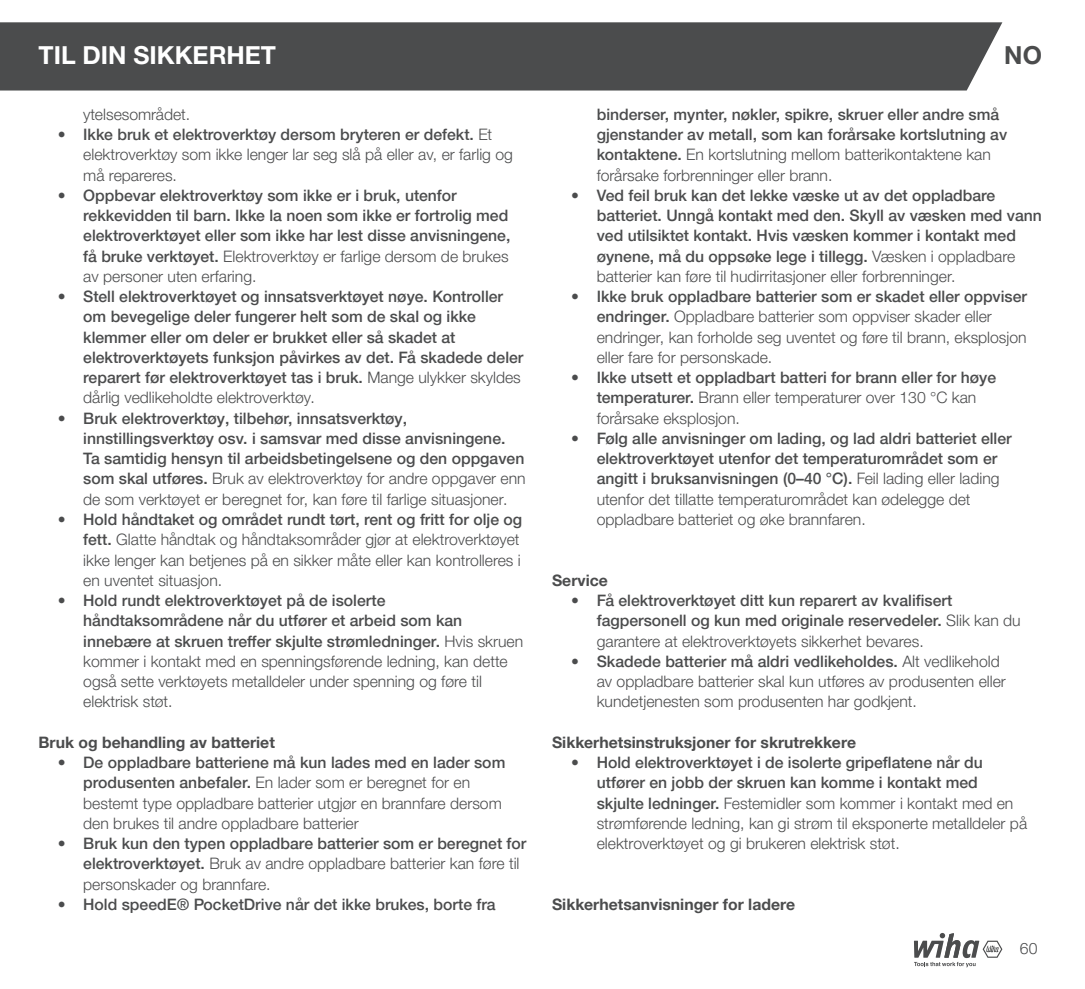
<style>
.page{position:relative;width:1085px;height:989px;background:#fff}
.page>*{position:absolute;margin:0;border:0;box-sizing:border-box;transform-origin:0 0}
.t1{font:700 24.75px "Helvetica Neue LTW1 G";color:#fff}
.t2{font:700 24.75px "Helvetica Neue LTW1 G";color:#4b4c4d}
.t3{font:500 15.75px/20.2px "Helvetica Neue LTW1 G";color:#4b4c4d}
.t4{font:300 15.75px/20.2px "Helvetica Neue LTW1 G";color:#4b4c4d}
.t5{font:700 15.75px "Helvetica Neue LTW1 G";color:#4b4c4d}
.s1{font-weight:500}
.s2{font-weight:300}
</style>
<div class="page">
<div style="left:0;top:22px;width:1002px;height:68px;background:#4b4c4d"></div>
<svg style="left:914px;top:933px;width:88px;height:34px"></svg>
<h1 class="t1" style="left:39px;top:40px;width:239px">TIL DIN SIKKERHET</h1>
<p class="t4" style="left:83px;top:104px;width:109px">ytelsesområdet.</p>
<p class="t4" style="left:83px;top:124px;width:431px;text-indent:-26px">• <span class="s1">Ikke bruk et elektroverktøy dersom bryteren er defekt.</span> Et elektroverktøy som ikke lenger lar seg slå på eller av, er farlig og må repareres.</p>
<p class="t3" style="left:83px;top:185px;width:428px;text-indent:-26px"><span class="s2">•</span> Oppbevar elektroverktøy som ikke er i bruk, utenfor rekkevidden til barn. Ikke la noen som ikke er fortrolig med elektroverktøyet eller som ikke har lest disse anvisningene, få bruke verktøyet. <span class="s2">Elektroverktøy er farlige dersom de brukes av personer uten erfaring.</span></p>
<p class="t3" style="left:83px;top:286px;width:441px;text-indent:-26px"><span class="s2">•</span> Stell elektroverktøyet og innsatsverktøyet nøye. Kontroller om bevegelige deler fungerer helt som de skal og ikke klemmer eller om deler er brukket eller så skadet at elektroverktøyets funksjon påvirkes av det. Få skadede deler reparert før elektroverktøyet tas i bruk. <span class="s2">Mange ulykker skyldes dårlig vedlikeholdte elektroverktøy.</span></p>
<p class="t3" style="left:83px;top:408px;width:444px;text-indent:-26px"><span class="s2">•</span> Bruk elektroverktøy, tilbehør, innsatsverktøy, innstillingsverktøy osv. i samsvar med disse anvisningene.<br>Ta samtidig hensyn til arbeidsbetingelsene og den oppgaven som skal utføres. <span class="s2">Bruk av elektroverktøy for andre oppgaver enn de som verktøyet er beregnet for, kan føre til farlige situasjoner.</span></p>
<p class="t4" style="left:83px;top:509px;width:440px;text-indent:-26px">• <span class="s1">Hold håndtaket og området rundt tørt, rent og fritt for olje og fett.</span> Glatte håndtak og håndtaksområder gjør at elektroverktøyet ikke lenger kan betjenes på en sikker måte eller kan kontrolleres i en uventet situasjon.</p>
<p class="t4" style="left:83px;top:590px;width:441px;text-indent:-26px">• <span class="s1">Hold rundt elektroverktøyet på de isolerte håndtaksområdene når du utfører et arbeid som kan innebære at skruen treffer skjulte strømledninger.</span> Hvis skruen kommer i kontakt med en spenningsførende ledning, kan dette også sette verktøyets metalldeler under spenning og føre til elektrisk støt.</p>
<p class="t5" style="left:39px;top:732px;width:238px">Bruk og behandling av batteriet</p>
<p class="t4" style="left:83px;top:752px;width:423px;text-indent:-26px">• <span class="s1">De oppladbare batteriene må kun lades med en lader som produsenten anbefaler.</span> En lader som er beregnet for en bestemt type oppladbare batterier utgjør en brannfare dersom den brukes til andre oppladbare batterier</p>
<p class="t3" style="left:83px;top:833px;width:444px;text-indent:-26px"><span class="s2">•</span> Bruk kun den typen oppladbare batterier som er beregnet for elektroverktøyet. <span class="s2">Bruk av andre oppladbare batterier kan føre til personskader og brannfare.</span></p>
<p class="t3" style="left:58px;top:894px;width:439px"><span class="s2">•</span> Hold speedE® PocketDrive når det ikke brukes, borte fra</p>
<h1 class="t2" style="left:1004px;top:40px;width:39px">NO</h1>
<p class="t3" style="left:596px;top:104px;width:412px">binderser, mynter, nøkler, spikre, skruer eller andre små gjenstander av metall, som kan forårsake kortslutning av kontaktene. <span class="s2">En kortslutning mellom batterikontaktene kan forårsake forbrenninger eller brann.</span></p>
<p class="t3" style="left:596px;top:185px;width:446px;text-indent:-26px"><span class="s2">•</span> Ved feil bruk kan det lekke væske ut av det oppladbare batteriet. Unngå kontakt med den. Skyll av væsken med vann ved utilsiktet kontakt. Hvis væsken kommer i kontakt med øynene, må du oppsøke lege i tillegg. <span class="s2">Væsken i oppladbare batterier kan føre til hudirritasjoner eller forbrenninger.</span></p>
<p class="t4" style="left:596px;top:286px;width:432px;text-indent:-26px">• <span class="s1">Ikke bruk oppladbare batterier som er skadet eller oppviser endringer.</span> Oppladbare batterier som oppviser skader eller endringer, kan forholde seg uventet og føre til brann, eksplosjon eller fare for personskade.</p>
<p class="t3" style="left:596px;top:367px;width:401px;text-indent:-26px"><span class="s2">•</span> Ikke utsett et oppladbart batteri for brann eller for høye temperaturer. <span class="s2">Brann eller temperaturer over 130 °C kan forårsake eksplosjon.</span></p>
<p class="t3" style="left:596px;top:428px;width:416px;text-indent:-26px"><span class="s2">•</span> Følg alle anvisninger om lading, og lad aldri batteriet eller elektroverktøyet utenfor det temperaturområdet som er angitt i bruksanvisningen (0–40 °C). <span class="s2">Feil lading eller lading utenfor det tillatte temperaturområdet kan ødelegge det oppladbare batteriet og øke brannfaren.</span></p>
<p class="t5" style="left:552px;top:570px;width:57px">Service</p>
<p class="t3" style="left:596px;top:590px;width:425px;text-indent:-26px"><span class="s2">•</span> Få elektroverktøyet ditt kun reparert av kvalifisert fagpersonell og kun med originale reservedeler. <span class="s2">Slik kan du garantere at elektroverktøyets sikkerhet bevares.</span></p>
<p class="t4" style="left:596px;top:651px;width:410px;text-indent:-26px">• <span class="s1">Skadede batterier må aldri vedlikeholdes.</span> Alt vedlikehold av oppladbare batterier skal kun utføres av produsenten eller kundetjenesten som produsenten har godkjent.</p>
<p class="t5" style="left:552px;top:732px;width:305px">Sikkerhetsinstruksjoner for skrutrekkere</p>
<p class="t4" style="left:596px;top:752px;width:432px;text-indent:-26px">• <span class="s1">Hold elektroverktøyet i de isolerte gripeflatene når du utfører en jobb der skruen kan komme i kontakt med skjulte ledninger.</span> Festemidler som kommer i kontakt med en strømførende ledning, kan gi strøm til eksponerte metalldeler på elektroverktøyet og gi brukeren elektrisk støt.</p>
<p class="t5" style="left:552px;top:894px;width:244px">Sikkerhetsanvisninger for ladere</p>
<p class="t4" style="left:1019px;top:938px;width:19px">60</p>
</div>
